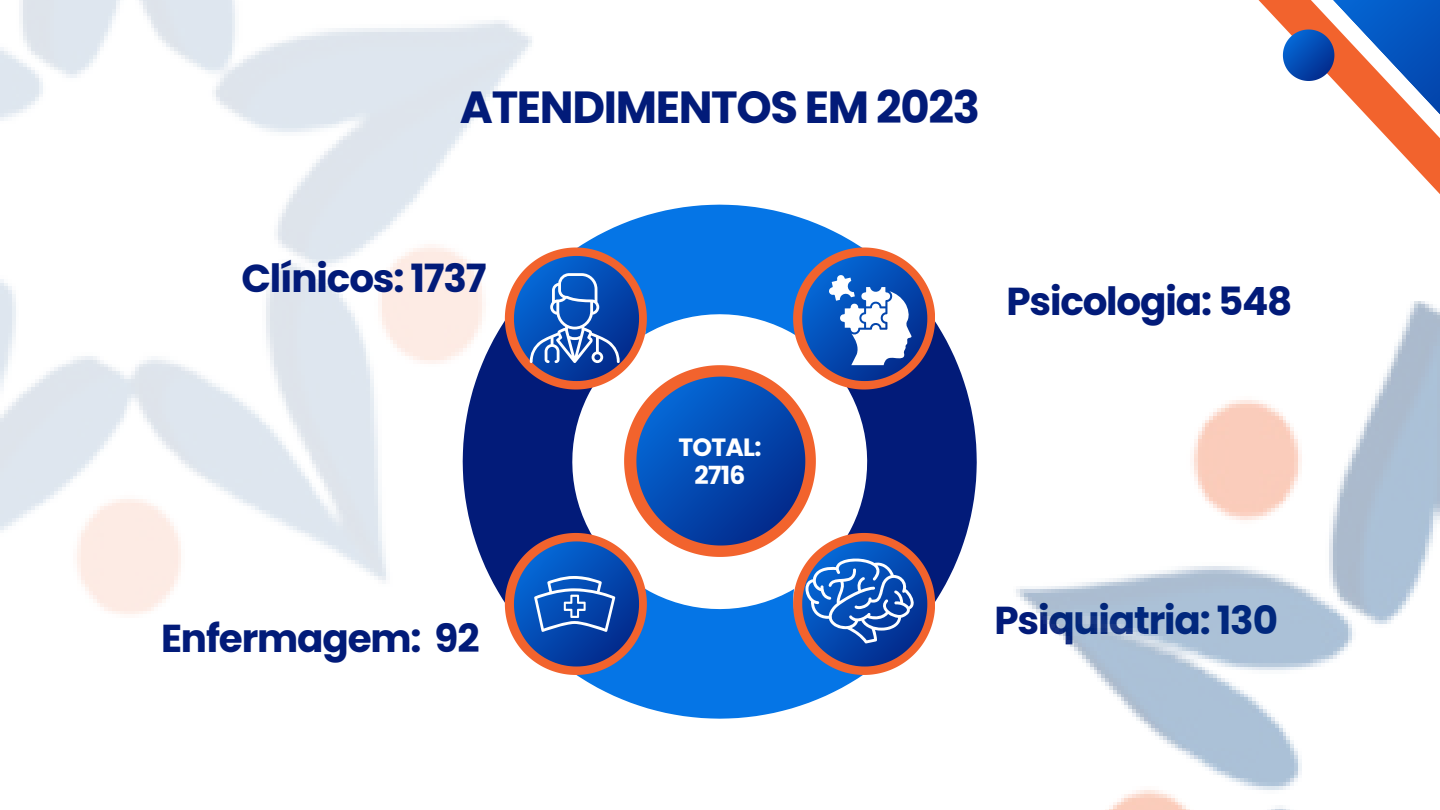
<style>
.page{position:relative;width:1440px;height:810px;background:#fff}
.page>*{position:absolute;margin:0;border:0;box-sizing:border-box;transform-origin:0 0}
.t1{font:700 45px "Poppins";letter-spacing:-.03em;color:#021b79}
.t2{font:700 38.9px "Poppins";letter-spacing:-.03em;color:#021b79}
.t3{font:700 25px "Poppins";letter-spacing:-.03em;color:#fff}
</style>
<div class="page">
<img style="left:0;top:0;width:532px;height:614px">
<svg style="left:1258px;top:0;width:182px;height:194px"></svg>
<svg style="left:362px;top:306px;width:122px;height:308px"></svg>
<svg style="left:617px;top:204px;width:205px;height:22px;fill:#0575e6"></svg>
<svg style="left:616px;top:697px;width:207px;height:22px;fill:#0575e6"></svg>
<svg style="left:484px;top:226px;width:450px;height:471px"></svg>
<img style="left:932px;top:302px;width:508px;height:508px">
<p class="t1" style="left:460px;top:76px;width:522px">ATENDIMENTOS EM 2023</p>
<p class="t2" style="left:241px;top:251px;width:247px">Clínicos: 1737</p>
<p class="t2" style="left:161px;top:611px;width:320px">Enfermagem: 92</p>
<p class="t3" style="left:679px;top:430px;width:84px">TOTAL:</p>
<p class="t3" style="left:695px;top:457px;width:52px">2716</p>
<p class="t2" style="left:1006px;top:274px;width:288px">Psicologia: 548</p>
<p class="t2" style="left:994px;top:593px;width:285px">Psiquiatria: 130</p>
</div>
